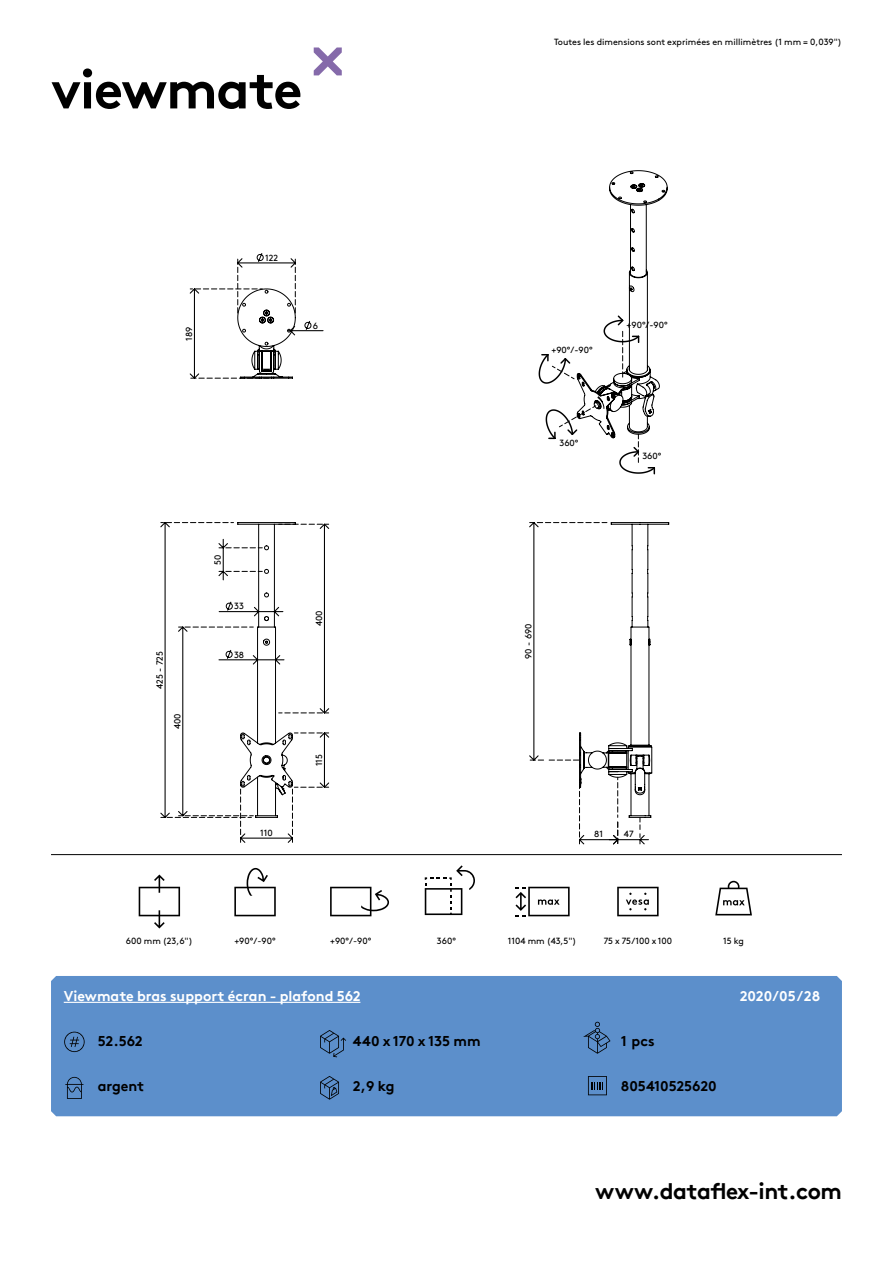
<style>
.page{position:relative;width:893px;height:1263px;background:#fff}
.page>*{position:absolute;margin:0;border:0;box-sizing:border-box;transform-origin:0 0}
.hoofdstuk{font:700 54px "Brown Pro TT";letter-spacing:-.02em;color:#000}
.t1{font:700 22.5px "Brown Pro TT";letter-spacing:-.02em;color:#000}
.specificaties{font:700 14.25px "Brown Pro TT";color:#000}
.t2{font:700 14.25px "Brown Pro TT";color:#fff}
.t3{font:9px "Brown";color:#000}
.t4{font:9px "Brown Pro TT Regular Alt";color:#000}
</style>
<div class="page">
<svg style="left:314px;top:47px;width:28px;height:28px"></svg>
<hr style="left:51px;top:854px;width:791px;height:1px;background:#000">
<svg style="left:139px;top:874px;width:41px;height:54px"></svg>
<svg style="left:234px;top:868px;width:42px;height:48px"></svg>
<svg style="left:330px;top:887px;width:59px;height:29px"></svg>
<svg style="left:425px;top:865px;width:50px;height:50px"></svg>
<svg style="left:515px;top:887px;width:55px;height:29px"></svg>
<svg style="left:617px;top:887px;width:42px;height:29px"></svg>
<svg style="left:715px;top:881px;width:37px;height:34px"></svg>
<div style="left:51px;top:976px;width:791px;height:140px;background:#5c8fcb"></div>
<svg style="left:160px;top:522px;width:170px;height:321px"></svg>
<svg style="left:189px;top:253px;width:135px;height:126px"></svg>
<svg style="left:538px;top:170px;width:130px;height:305px"></svg>
<svg style="left:529px;top:522px;width:140px;height:323px"></svg>
<svg style="left:64px;top:1032px;width:21px;height:20px"></svg>
<svg style="left:65px;top:1077px;width:18px;height:22px"></svg>
<svg style="left:320px;top:1030px;width:26px;height:27px"></svg>
<svg style="left:583px;top:1022px;width:27px;height:32px"></svg>
<svg style="left:320px;top:1076px;width:19px;height:24px"></svg>
<svg style="left:588px;top:1076px;width:19px;height:19px"></svg>
<hr style="left:64px;top:1002px;width:296px;height:1px;background:#fff">
<p class="hoofdstuk" style="left:51px;top:46px;width:253px">viewmate</p>
<p class="t4" style="left:182px;top:341px;width:16px;rotate:-90deg">189</p>
<p class="t4" style="left:265px;top:251px;width:14px">122</p>
<p class="t4" style="left:313px;top:319px;width:7px">6</p>
<p class="t4" style="left:153px;top:689px;width:39px;rotate:-90deg">425 - 725</p>
<p class="t4" style="left:171px;top:729px;width:17px;rotate:-90deg">400</p>
<p class="t4" style="left:211px;top:565px;width:12px;rotate:-90deg">50</p>
<p class="t4" style="left:234px;top:599px;width:11px">33</p>
<p class="t4" style="left:234px;top:647px;width:12px">38</p>
<p class="t4" style="left:260px;top:826px;width:14px">110</p>
<p class="t4" style="left:312px;top:626px;width:17px;rotate:-90deg">400</p>
<p class="t4" style="left:312px;top:766px;width:14px;rotate:-90deg">115</p>
<p class="t3" style="left:554px;top:35px;width:289px">Toutes les dimensions sont exprimées en millimètres (1 mm = 0,039")</p>
<p class="t4" style="left:551px;top:343px;width:43px">+90°/-90°</p>
<p class="t4" style="left:559px;top:436px;width:21px">360°</p>
<p class="t4" style="left:627px;top:318px;width:43px">+90°/-90°</p>
<p class="t4" style="left:642px;top:449px;width:21px">360°</p>
<p class="t4" style="left:522px;top:659px;width:37px;rotate:-90deg">90 - 690</p>
<p class="t4" style="left:594px;top:827px;width:10px">81</p>
<p class="t4" style="left:624px;top:827px;width:11px">47</p>
<p class="t3" style="left:126px;top:934px;width:68px">600 mm (23,6")</p>
<p class="t3" style="left:234px;top:934px;width:43px">+90°/-90°</p>
<p class="t3" style="left:330px;top:934px;width:43px">+90°/-90°</p>
<p class="t3" style="left:437px;top:934px;width:21px">360°</p>
<p class="t3" style="left:508px;top:934px;width:70px">1104 mm (43,5")</p>
<p class="t3" style="left:604px;top:934px;width:70px">75 x 75/100 x 100</p>
<p class="t3" style="left:723px;top:934px;width:22px">15 kg</p>
<h3 class="t2" style="left:64px;top:985px;width:298px">Viewmate bras support écran - plafond 562</h3>
<h3 class="t2" style="left:740px;top:985px;width:82px">2020/05/28</h3>
<h3 class="specificaties" style="left:98px;top:1029px;width:46px">52.562</h3>
<p class="specificaties" style="left:98px;top:1074px;width:48px">argent</p>
<p class="specificaties" style="left:353px;top:1029px;width:129px">440 x 170 x 135 mm</p>
<p class="specificaties" style="left:621px;top:1029px;width:35px">1 pcs</p>
<p class="specificaties" style="left:353px;top:1074px;width:43px">2,9 kg</p>
<h3 class="specificaties" style="left:621px;top:1074px;width:97px">805410525620</h3>
<h2 class="t1" style="left:595px;top:1173px;width:248px">www.dataflex-int.com</h2>
</div>
